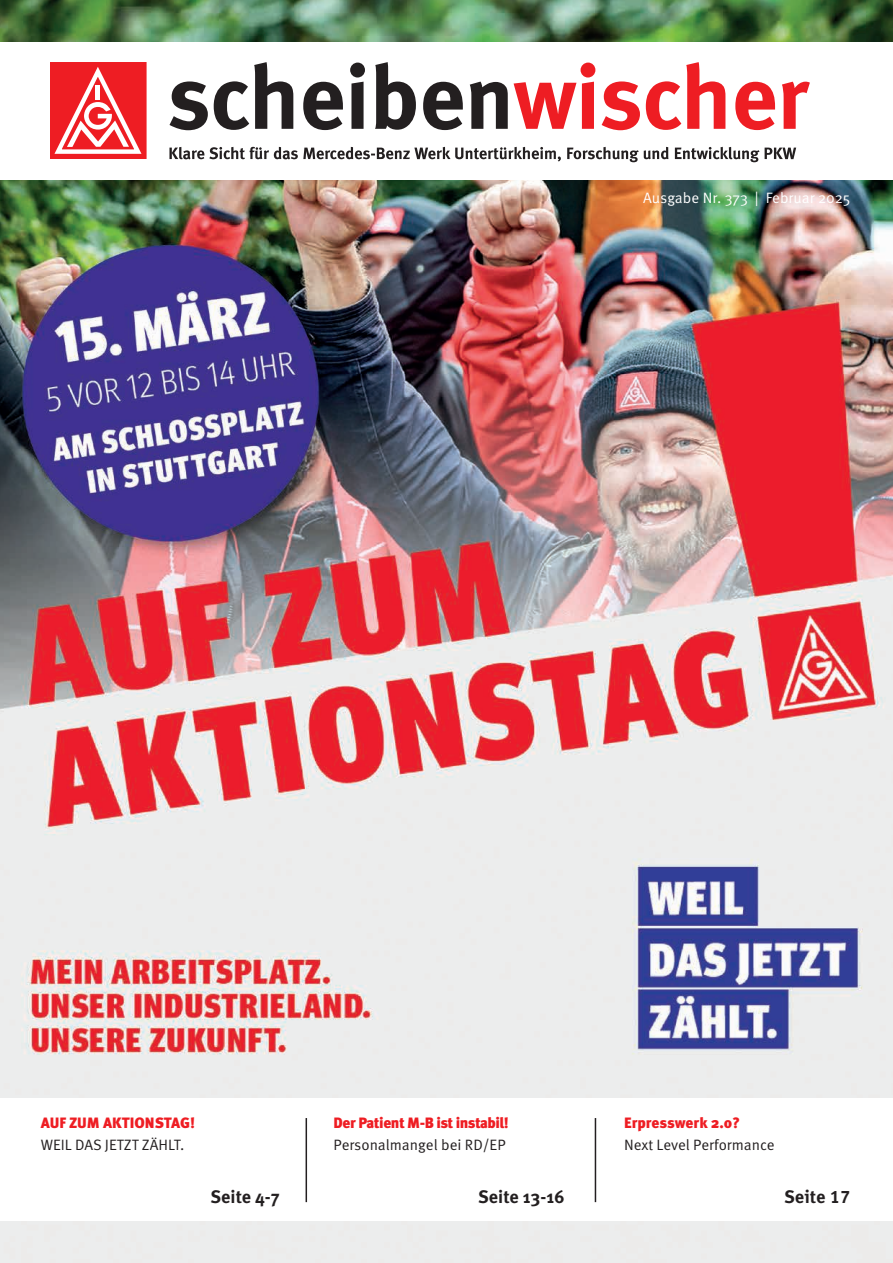
<style>
.page{position:relative;width:893px;height:1263px;background:#fff}
.page>*{position:absolute;margin:0;border:0;box-sizing:border-box;transform-origin:0 0}
.t1{font:700 18px "Meta Pro";color:#231f20}
.t2{font:700 18px "Meta Correspondence Pro";color:#231f20}
.t3{font:15px "Meta Pro Norm";color:#231f20}
.t4{font:900 15px "Meta Pro";letter-spacing:-.01em;color:#ee1d23}
.t5{font:900 15px "Meta Pro";letter-spacing:-.035em;color:#ee1d23}
.t6{font:15px "Meta Pro Norm";color:#fff}
</style>
<div class="page">
<img style="left:0;top:0;width:893px;height:42px">
<img style="left:0;top:180px;width:893px;height:918px">
<hr style="left:306px;top:1118px;width:1px;height:84px;background:#231f20">
<hr style="left:595px;top:1118px;width:1px;height:84px;background:#231f20">
<svg style="left:514px;top:62px;width:296px;height:68px"></svg>
<svg style="left:169px;top:62px;width:339px;height:68px"></svg>
<svg style="left:169px;top:147px;width:627px;height:15px"></svg>
<svg style="left:50px;top:62px;width:96px;height:97px"></svg>
<p class="t6" style="left:643px;top:187px;width:209px">Ausgabe Nr. 373 | Februar 2025</p>
<p class="t4" style="left:41px;top:1111px;width:156px">AUF ZUM AKTIONSTAG!</p>
<p class="t3" style="left:41px;top:1133px;width:145px">WEIL DAS JETZT ZÄHLT.</p>
<p class="t1" style="left:211px;top:1183px;width:71px">Seite 4-7</p>
<p class="t5" style="left:334px;top:1110px;width:177px">Der Patient M-B ist instabil!</p>
<p class="t3" style="left:334px;top:1133px;width:174px">Personalmangel bei RD/EP</p>
<p class="t1" style="left:478px;top:1182px;width:88px">Seite 13-16</p>
<p class="t4" style="left:624px;top:1111px;width:117px">Erpresswerk 2.0?</p>
<p class="t3" style="left:624px;top:1133px;width:152px">Next Level Performance</p>
<p class="t2" style="left:784px;top:1183px;width:68px">Seite 17</p>
</div>
